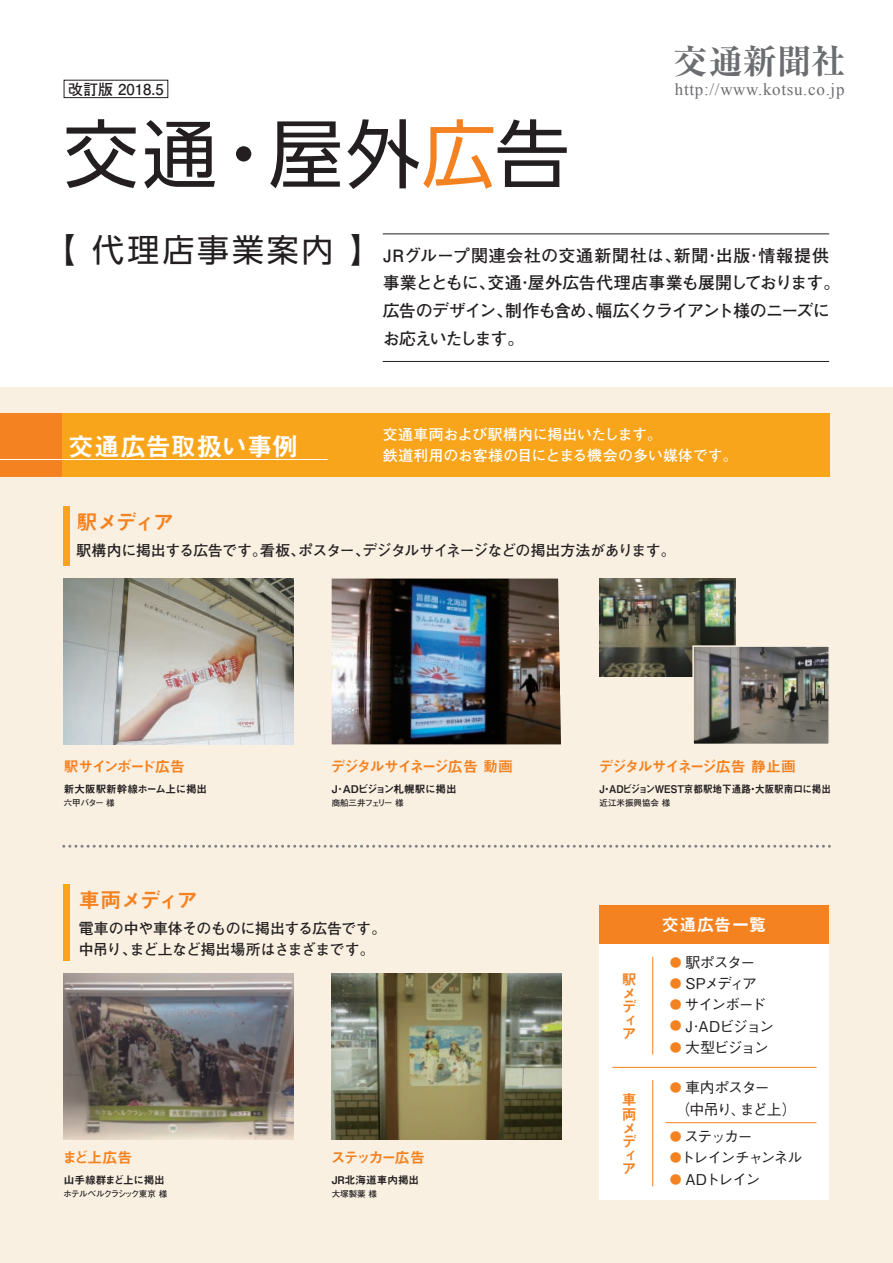
<style>
.page{position:relative;width:893px;height:1263px;background:#fff}
.page>*{position:absolute;margin:0;border:0;box-sizing:border-box;transform-origin:0 0}
.t1{font:74.4px "UD Shin Go Pro";letter-spacing:.03em;color:#231f20}
.t2{font:700 expanded 34.05px "Ryumin Pr 5";letter-spacing:.015em;color:#6c6d70}
.t3{font:31.95px "UD Shin Go Pro";letter-spacing:.095em;color:#231f20}
.t4{font:25.5px "Midashi Go Pro MB31";letter-spacing:-.005em;color:#fff}
.t5{font:21.3px "Midashi Go Pro MB31";letter-spacing:-.115em;color:#f58220}
.t6{font:700 16.95px/27.6px "Futo Go B101 Pro";letter-spacing:-.04em;color:#231f20}
.t7{font:16.95px "Times New Roman";letter-spacing:.04em;color:#6c6d70}
.t8{font:16.95px "Midashi Go Pro MB31";letter-spacing:.03em;color:#fff}
.t9{font:700 15px "Futo Go B101 Pr 6 N";color:#231f20}
.t10{font:500 14.85px "Gothic BBB Pro";letter-spacing:-.1em;color:#231f20}
.t11{font:14.85px/13.4px "Midashi Go Pro MB31";letter-spacing:-.1em;color:#f58220}
.t12{font:700 14.85px/21.3px "Futo Go B101 Pro";letter-spacing:-.005em;color:#fff}
.t13{font:700 14.85px "Futo Go B101 Pro";letter-spacing:-.045em;color:#231f20}
.t14{font:700 14.85px/21.3px "Futo Go B101 Pro";letter-spacing:-.025em;color:#231f20}
.t15{font:500 14.85px/21.3px "Gothic BBB Pro";letter-spacing:-.065em;color:#231f20}
.t16{font:14.85px "Midashi Go Pro MB31";letter-spacing:-.125em;color:#f58220}
.t17{font:10.65px "Midashi Go Pro MB31";color:#231f20;scale:.9 1}
.t18{font:10.65px "Midashi Go Pro MB31";letter-spacing:-.03em;color:#231f20}
.t19{font:10.65px "Midashi Go Pro MB31";color:#231f20}
.t20{font:700 8.55px "Futo Go B101 Pro";letter-spacing:-.01em;color:#231f20}
.t21{font:700 8.55px "Futo Go B101 Pro";letter-spacing:-.1em;color:#231f20}
.t22{font:700 8.55px "Futo Go B101 Pro";letter-spacing:-.09em;color:#231f20}
.s1{color:#f58220}
.s2{font-size:11.85px;color:#f58220}
</style>
<div class="page">
<div style="left:0;top:387px;width:893px;height:876px;background:#f9f0e2"></div>
<div style="left:600px;top:906px;width:229px;height:293px;background:#fff"></div>
<img style="left:332px;top:974px;width:229px;height:166px">
<img style="left:64px;top:578px;width:229px;height:166px">
<img style="left:64px;top:974px;width:229px;height:166px">
<img style="left:332px;top:578px;width:229px;height:166px">
<img style="left:600px;top:578px;width:136px;height:99px">
<img style="left:695px;top:648px;width:132px;height:94px">
<div style="left:600px;top:906px;width:229px;height:38px;background:#f58220"></div>
<div style="left:692px;top:645px;width:138px;height:100px;border:2px solid #f9f0e2"></div>
<hr style="left:612px;top:1067px;width:204px;height:1px;background:#f58220">
<hr style="left:665px;top:1122px;width:151px;height:1px;background:#f58220">
<hr style="left:652px;top:957px;width:1px;height:97px;background:#f58220">
<hr style="left:652px;top:1080px;width:1px;height:106px;background:#f58220">
<div style="left:0;top:413px;width:829px;height:63px;background:#f9a51b"></div>
<div style="left:0;top:413px;width:62px;height:63px;background:#f58220"></div>
<hr style="left:0;top:459px;width:328px;height:1px;background:#fff">
<hr style="left:383px;top:361px;width:446px;height:1px;background:#231f20">
<hr style="left:383px;top:234px;width:446px;height:1px;background:#231f20">
<div style="left:64px;top:884px;width:6px;height:77px;background:#f9a51b"></div>
<div style="left:64px;top:506px;width:6px;height:60px;background:#f9a51b"></div>
<svg style="left:64px;top:845px;width:766px;height:3px"></svg>
<div style="left:64px;top:80px;width:104px;height:18px;border:1px solid #231f20"></div>
<p class="t9" style="left:68px;top:77px;width:97px">改訂版 2018.5</p>
<h1 class="t1" style="left:64px;top:94px;width:507px">交通・屋外<span class="s1">広</span>告</h1>
<h2 class="t2" style="left:674px;top:34px;width:173px">交通新聞社</h2>
<p class="t7" style="left:675px;top:80px;width:171px">http://www.kotsu.co.jp</p>
<h3 class="t3" style="left:44px;top:224px;width:339px">【 代理店事業案内 】</h3>
<p class="t6" style="left:383px;top:239px;width:459px">JRグループ関連会社の交通新聞社は、新聞･出版･情報提供事業とともに、交通･屋外広告代理店事業も展開しております。広告のデザイン、制作も含め、幅広くクライアント様のニーズにお応えいたします。</p>
<h3 class="t4" style="left:68px;top:426px;width:231px">交通広告取扱い事例</h3>
<p class="t12" style="left:383px;top:421px;width:357px">交通車両および駅構内に掲出いたします。<br>鉄道利用のお客様の目にとまる機会の多い媒体です。</p>
<p class="t5" style="left:77px;top:505px;width:99px">駅メディア</p>
<p class="t13" style="left:77px;top:538px;width:601px">駅構内に掲出する広告です。看板、ポスター、デジタルサイネージなどの掲出方法があります。</p>
<p class="t11" style="left:64px;top:758px;width:123px">駅サインボード広告</p>
<p class="t19" style="left:64px;top:781px;width:145px">新大阪駅新幹線ホーム上に掲出</p>
<p class="t20" style="left:64px;top:796px;width:52px">六甲バター 様</p>
<p class="t11" style="left:331px;top:758px;width:184px">デジタルサイネージ広告 動画</p>
<p class="t18" style="left:332px;top:781px;width:126px">J･ADビジョン札幌駅に掲出</p>
<p class="t22" style="left:332px;top:796px;width:73px">商船三井フェリー 様</p>
<p class="t5" style="left:79px;top:883px;width:121px">車両メディア</p>
<p class="t14" style="left:79px;top:916px;width:309px">電車の中や車体そのものに掲出する広告です。中吊り、まど上など掲出場所はさまざまです。</p>
<p class="t11" style="left:62px;top:1149px;width:72px">まど上広告</p>
<p class="t18" style="left:64px;top:1172px;width:103px">山手線群まど上に掲出</p>
<p class="t21" style="left:63px;top:1187px;width:105px">ホテルベルクラシック東京 様</p>
<p class="t16" style="left:331px;top:1146px;width:96px">ステッカー広告</p>
<p class="t19" style="left:332px;top:1172px;width:89px">JR北海道車内掲出</p>
<p class="t20" style="left:332px;top:1187px;width:47px">大塚製薬 様</p>
<p class="t11" style="left:599px;top:758px;width:199px">デジタルサイネージ広告 静止画</p>
<p class="t17" style="left:600px;top:781px;width:259px">J・ADビジョンWEST京都駅地下通路・大阪駅南口に掲出</p>
<p class="t20" style="left:600px;top:796px;width:72px">近江米振興協会 様</p>
<p class="t11" style="left:622px;top:971px;width:16px">駅メディア</p>
<p class="t11" style="left:622px;top:1090px;width:15px;line-height:15px">車両</p>
<p class="t11" style="left:622px;top:1120px;width:16px">メディア</p>
<p class="t8" style="left:662px;top:911px;width:106px">交通広告一覧</p>
<p class="t10" style="left:670px;top:950px;width:87px"><span class="s2">●</span> 駅ポスター</p>
<p class="t10" style="left:670px;top:971px;width:89px"><span class="s2">●</span> SPメディア</p>
<p class="t10" style="left:670px;top:993px;width:98px"><span class="s2">●</span> サインボード</p>
<p class="t10" style="left:670px;top:1014px;width:106px"><span class="s2">●</span> J･ADビジョン</p>
<p class="t10" style="left:670px;top:1035px;width:100px"><span class="s2">●</span> 大型ビジョン</p>
<p class="t15" style="left:675px;top:1075px;width:123px;text-indent:-6px"><span class="s2">●</span> 車内ポスター<br>（中吊り、まど上）</p>
<p class="t10" style="left:670px;top:1124px;width:85px"><span class="s2">●</span> ステッカー</p>
<p class="t10" style="left:670px;top:1146px;width:134px"><span class="s2">●</span>トレインチャンネル</p>
<p class="t10" style="left:670px;top:1167px;width:92px"><span class="s2">●</span> ADトレイン</p>
</div>
